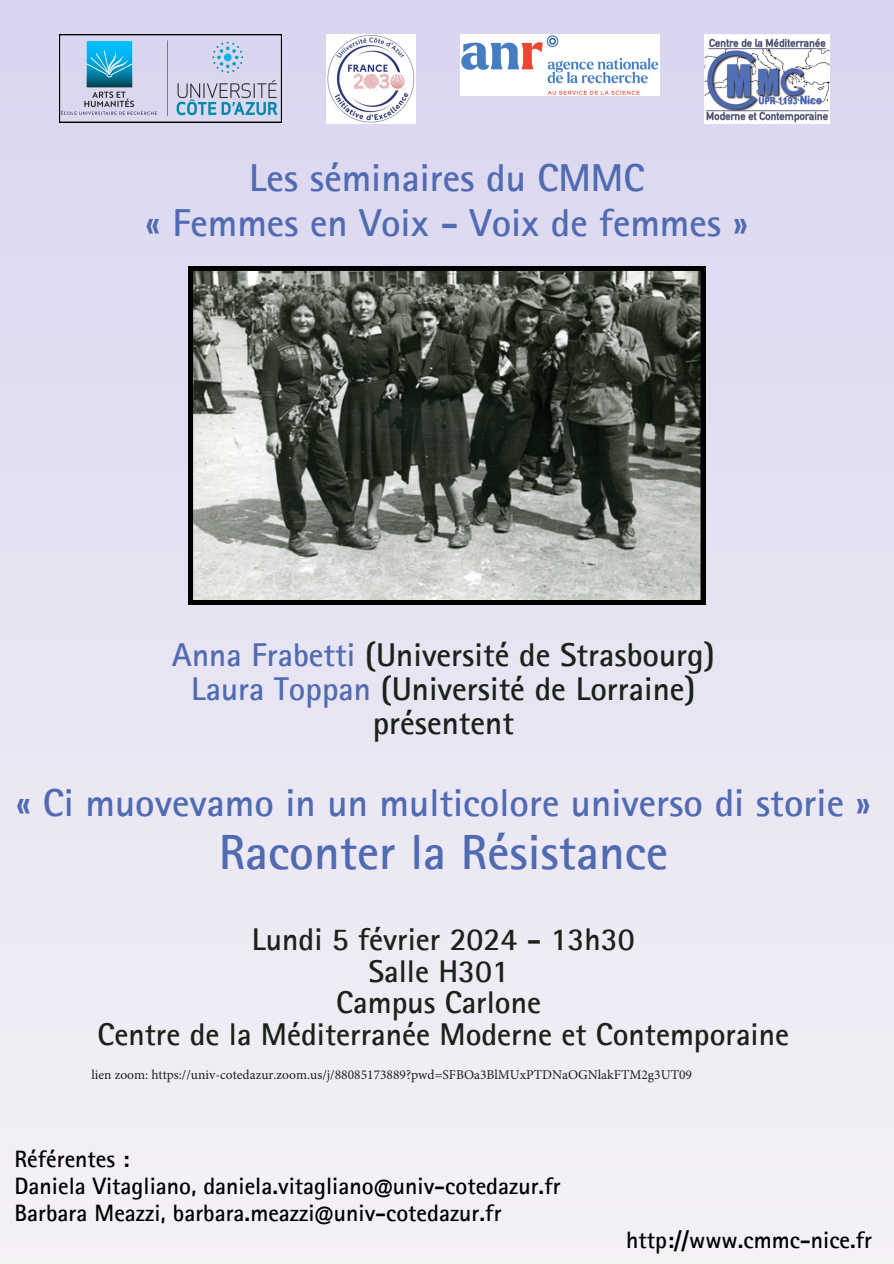
<style>
.page{position:relative;width:894px;height:1264px;background:#fff}
.page>*{position:absolute;margin:0;border:0;box-sizing:border-box;transform-origin:0 0}
.t1{font:700 49.5px "Rotis Sans Serif Pro";color:#506bb1}
.t2{font:700 39px/45px "Rotis Sans Serif Pro";color:#506bb1;text-align:center}
.t3{font:700 33px/33.8px "Rotis Sans Serif Pro";color:#1b2219;text-align:center}
.t4{font:700 31.5px/31.5px "Rotis Sans Serif Pro";color:#1b2219;text-align:center}
.t5{font:700 23.7px "Rotis Sans Serif Pro";color:#000}
.t6{font:13.5px "Minion Pro";color:#1b2219}
.s1{color:#506bb1}
</style>
<div class="page">
<div style="left:0;top:0;width:893px;height:1263px;background:linear-gradient(to bottom,#d8d4ee,#f5f2f6)"></div>
<img style="left:327px;top:34px;width:88px;height:89px">
<svg style="left:59px;top:34px;width:223px;height:89px;background:#aebed7"></svg>
<img style="left:461px;top:34px;width:198px;height:61px">
<img style="left:704px;top:34px;width:125px;height:89px">
<svg style="left:188px;top:266px;width:516px;height:338px;background:#61655f"></svg>
<p class="t2" style="left:145px;top:161px;width:604px">Les séminaires du CMMC<br>« Femmes en Voix - Voix de femmes »</p>
<h2 class="t3" style="left:172px;top:643px;width:544px"><span class="s1">Anna Frabetti</span> (Université de Strasbourg)<br><span class="s1">Laura Toppan</span> (Université de Lorraine) présentent</h2>
<h1 class="t2" style="left:16px;top:785px;width:855px">« Ci muovevamo in un multicolore universo di storie »</h1>
<h1 class="t1" style="left:219px;top:834px;width:450px">Raconter la Résistance</h1>
<h2 class="t4" style="left:97px;top:927px;width:693px">Lundi 5 février 2024 - 13h30<br>Salle H301<br>Campus Carlone<br>Centre de la Méditerranée Moderne et Contemporaine</h2>
<p class="t6" style="left:91px;top:1065px;width:602px">lien zoom: https://univ-cotedazur.zoom.us/j/88085173889?pwd=SFBOa3BlMUxPTDNaOGNlakFTM2g3UT09</p>
<p class="t5" style="left:15px;top:1150px;width:116px">Référentes :</p>
<p class="t5" style="left:15px;top:1177px;width:547px">Daniela Vitagliano, daniela.vitagliano@univ-cotedazur.fr</p>
<p class="t5" style="left:15px;top:1204px;width:488px">Barbara Meazzi, barbara.meazzi@univ-cotedazur.fr</p>
<p class="t5" style="left:626px;top:1231px;width:247px">http://www.cmmc-nice.fr</p>
</div>
